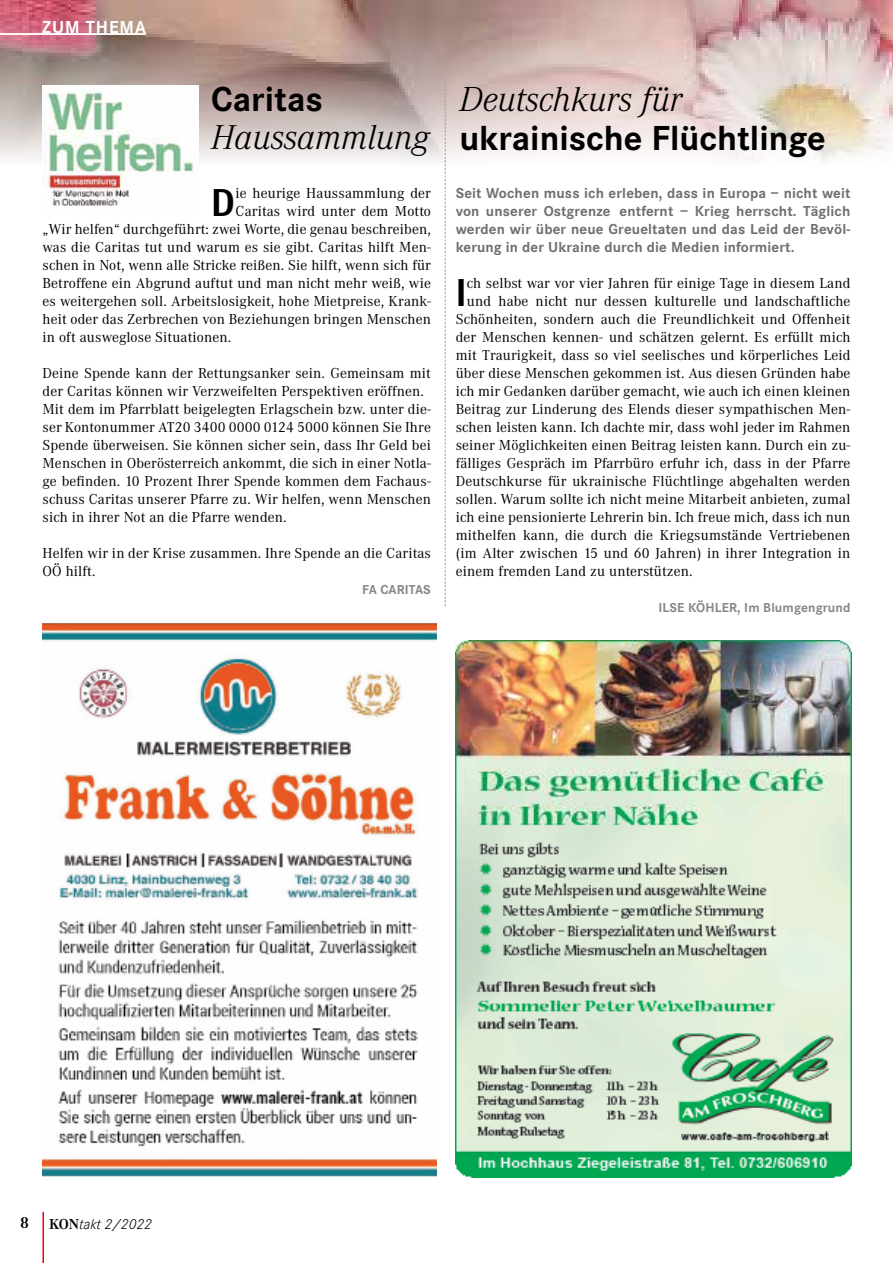
<style>
.page{position:relative;width:893px;height:1263px;background:#fff}
.page>*{position:absolute;margin:0;border:0;box-sizing:border-box;transform-origin:0 0}
.t1{font:800 39px "AT Rotis Semi Sans";color:#000}
.t2{font:700 36px "Corporate S";color:#000}
.t3{font:italic 300 36px "Corporate A";color:#000}
.t4{font:700 18px "Corporate S";letter-spacing:.05em;color:#fff}
.t5{font:700 16.5px "Corporate A";color:#000}
.t6{font:15px/18px "Corporate A";letter-spacing:.01em;color:#000}
.t7{font:700 15px/18px "Corporate S";letter-spacing:.01em;color:#706f6f;text-align:justify}
.t8{font:italic 300 15px "Corporate S";color:#000}
.t9{font:700 13.5px "Corporate S";letter-spacing:.01em;color:#878787}
.s1{font-family:"Corporate A";font-weight:700;font-style:normal}
</style>
<div class="page">
<hr style="left:42px;top:1212px;width:2px;height:51px;background:#e30613">
<img style="left:0;top:0;width:893px;height:189px">
<hr style="left:0;top:33px;width:146px;height:2px;background:#fff">
<img style="left:43px;top:85px;width:156px;height:121px">
<img style="left:456px;top:641px;width:396px;height:536px">
<img style="left:43px;top:623px;width:393px;height:554px">
<svg style="left:445px;top:85px;width:1px;height:521px"></svg>
<p class="t4" style="left:42px;top:17px;width:105px">ZUM THEMA</p>
<h2 class="t2" style="left:211px;top:78px;width:113px">Caritas</h2>
<h2 class="t3" style="left:211px;top:116px;width:219px">Haussammlung</h2>
<h1 class="t1" style="left:211px;top:178px;width:25px">D</h1>
<p class="t6" style="left:236px;top:184px;width:197px">ie heurige Haussammlung der</p>
<p class="t6" style="left:236px;top:202px;width:197px">Caritas wird unter dem Motto</p>
<p class="t6" style="left:43px;top:220px;width:390px">„Wir helfen“ durchgeführt: zwei Worte, die genau beschreiben,</p>
<p class="t6" style="left:43px;top:238px;width:390px">was die Caritas tut und warum es sie gibt. Caritas hilft Men-</p>
<p class="t6" style="left:43px;top:256px;width:390px">schen in Not, wenn alle Stricke reißen. Sie hilft, wenn sich für</p>
<p class="t6" style="left:43px;top:274px;width:390px">Betroffene ein Abgrund auftut und man nicht mehr weiß, wie</p>
<p class="t6" style="left:43px;top:292px;width:390px">es weitergehen soll. Arbeitslosigkeit, hohe Mietpreise, Krank-</p>
<p class="t6" style="left:43px;top:310px;width:390px">heit oder das Zerbrechen von Beziehungen bringen Menschen</p>
<p class="t6" style="left:43px;top:328px;width:190px">in oft ausweglose Situationen.</p>
<p class="t6" style="left:43px;top:364px;width:390px">Deine Spende kann der Rettungsanker sein. Gemeinsam mit der Caritas können wir Verzweifelten Perspektiven eröffnen.<br>Mit dem im Pfarrblatt beigelegten Erlagschein bzw. unter die&shy;ser Kontonummer AT20 3400 0000 0124 5000 können Sie Ihre Spende überweisen. Sie können sicher sein, dass Ihr Geld bei Menschen in Oberösterreich ankommt, die sich in einer Notla&shy;ge befinden. 10 Prozent Ihrer Spende kommen dem Fachaus&shy;schuss Caritas unserer Pfarre zu. Wir helfen, wenn Menschen sich in ihrer Not an die Pfarre wenden.</p>
<p class="t6" style="left:43px;top:544px;width:390px">Helfen wir in der Krise zusammen. Ihre Spende an die Caritas<br>OÖ hilft.</p>
<p class="t9" style="left:362px;top:582px;width:70px">FA CARITAS</p>
<h2 class="t3" style="left:459px;top:79px;width:224px">Deutschkurs für</h2>
<h2 class="t2" style="left:459px;top:117px;width:368px">ukrainische Flüchtlinge</h2>
<p class="t7" style="left:456px;top:184px;width:396px">Seit Wochen muss ich erleben, dass in Europa – nicht weit von unserer Ostgrenze entfernt – Krieg herrscht. Täglich werden wir über neue Greueltaten und das Leid der Bevöl&shy;kerung in der Ukraine durch die Medien informiert.</p>
<h1 class="t1" style="left:456px;top:268px;width:12px">I</h1>
<p class="t6" style="left:467px;top:274px;width:385px">ch selbst war vor vier Jahren für einige Tage in diesem Land</p>
<p class="t6" style="left:467px;top:292px;width:385px">und habe nicht nur dessen kulturelle und landschaftliche</p>
<p class="t6" style="left:456px;top:310px;width:396px">Schönheiten, sondern auch die Freundlichkeit und Offenheit</p>
<p class="t6" style="left:456px;top:328px;width:396px">der Menschen kennen- und schätzen gelernt. Es erfüllt mich</p>
<p class="t6" style="left:456px;top:346px;width:396px">mit Traurigkeit, dass so viel seelisches und körperliches Leid</p>
<p class="t6" style="left:456px;top:364px;width:396px">über diese Menschen gekommen ist. Aus diesen Gründen habe</p>
<p class="t6" style="left:456px;top:382px;width:396px">ich mir Gedanken darüber gemacht, wie auch ich einen kleinen</p>
<p class="t6" style="left:456px;top:400px;width:396px">Beitrag zur Linderung des Elends dieser sympathischen Men-</p>
<p class="t6" style="left:456px;top:418px;width:396px">schen leisten kann. Ich dachte mir, dass wohl jeder im Rahmen</p>
<p class="t6" style="left:456px;top:436px;width:396px">seiner Möglichkeiten einen Beitrag leisten kann. Durch ein zu-</p>
<p class="t6" style="left:456px;top:454px;width:396px">fälliges Gespräch im Pfarrbüro erfuhr ich, dass in der Pfarre</p>
<p class="t6" style="left:456px;top:472px;width:396px">Deutschkurse für ukrainische Flüchtlinge abgehalten werden</p>
<p class="t6" style="left:456px;top:490px;width:396px">sollen. Warum sollte ich nicht meine Mitarbeit anbieten, zumal</p>
<p class="t6" style="left:456px;top:508px;width:396px">ich eine pensionierte Lehrerin bin. Ich freue mich, dass ich nun</p>
<p class="t6" style="left:456px;top:526px;width:396px">mithelfen kann, die durch die Kriegsumstände Vertriebenen</p>
<p class="t6" style="left:456px;top:544px;width:396px">(im Alter zwischen 15 und 60 Jahren) in ihrer Integration in</p>
<p class="t6" style="left:456px;top:562px;width:238px">einem fremden Land zu unterstützen.</p>
<p class="t9" style="left:658px;top:600px;width:194px">ILSE KÖHLER, Im Blumgengrund</p>
<p class="t5" style="left:20px;top:1214px;width:10px">8</p>
<p class="t8" style="left:49px;top:1215px;width:104px"><span class="s1">KON</span>takt 2/2022</p>
</div>
